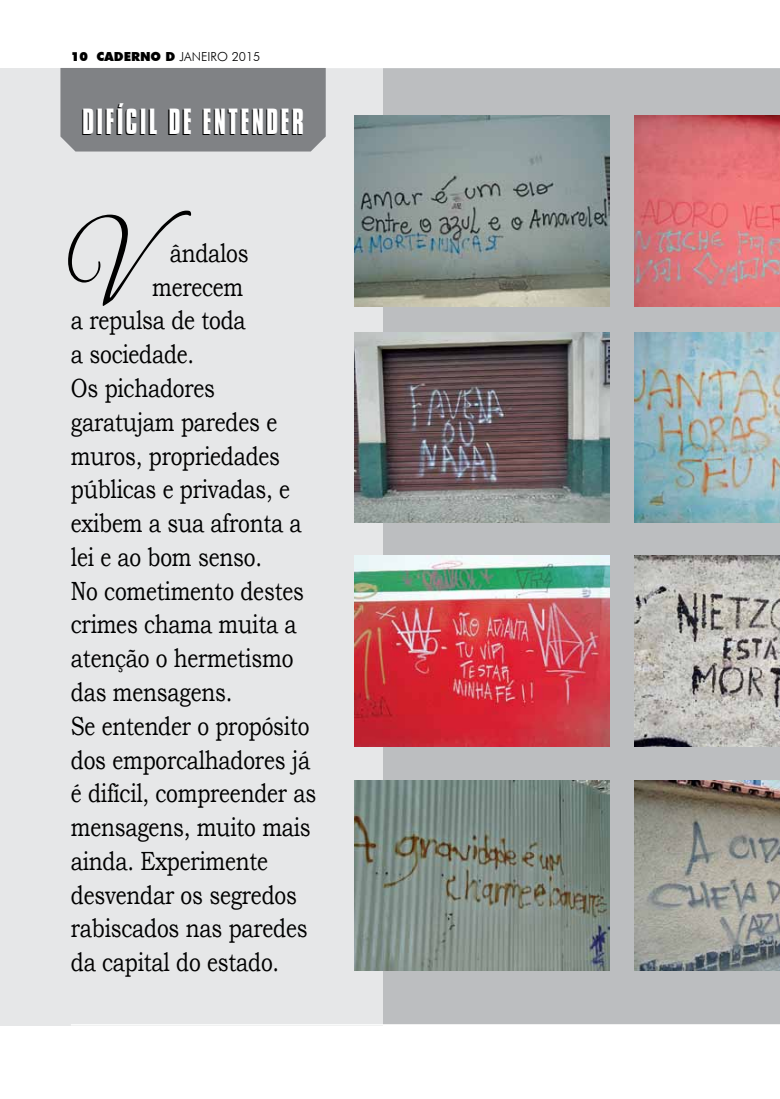
<style>
.page{position:relative;width:780px;height:1099px;background:#fff}
.page>*{position:absolute;margin:0;border:0;box-sizing:border-box;transform-origin:0 0}
.t1{font:125px "Alex Brush";color:#000;scale:.8 1}
.t2{font:700 31.25px "Compacta BT";letter-spacing:.11em;color:#fff;scale:.8 1}
.t3{font:26.25px "Bookman Old Style";letter-spacing:-.01em;color:#000;scale:.8 1}
.t4{font:300 12.5px "Futura BT";color:#000}
.s1{font-weight:900}
</style>
<div class="page">
<div style="left:369px;top:68px;width:411px;height:956px;background:#bcbec0"></div>
<div style="left:0;top:68px;width:383px;height:957px;background:#e6e7e8"></div>
<hr style="left:71px;top:1024px;width:709px;height:1px;background:#fff">
<img style="left:355px;top:332px;width:254px;height:191px">
<img style="left:355px;top:116px;width:254px;height:190px">
<img style="left:355px;top:555px;width:254px;height:191px">
<img style="left:355px;top:780px;width:254px;height:190px">
<img style="left:635px;top:555px;width:145px;height:191px">
<img style="left:635px;top:116px;width:145px;height:190px">
<img style="left:635px;top:780px;width:145px;height:190px">
<img style="left:635px;top:332px;width:145px;height:191px">
<div style="left:60px;top:68px;width:266px;height:83px;background:#808285"></div>
<p class="t4" style="left:71px;top:49px;width:191px"><span class="s1">10 CADERNO D</span> JANEIRO 2015</p>
<p class="t2" style="left:83px;top:102px;width:278px">DIFÍCIL DE ENTENDER</p>
<h1 class="t1" style="left:70px;top:190px;width:88px">V</h1>
<p class="t3" style="left:170px;top:236px;width:100px">ândalos</p>
<p class="t3" style="left:152px;top:270px;width:115px">merecem</p>
<p class="t3" style="left:71px;top:303px;width:220px">a repulsa de toda</p>
<p class="t3" style="left:71px;top:337px;width:156px">a sociedade.</p>
<p class="t3" style="left:71px;top:371px;width:182px">Os pichadores</p>
<p class="t3" style="left:71px;top:405px;width:259px">garatujam paredes e</p>
<p class="t3" style="left:71px;top:438px;width:263px">muros, propriedades</p>
<p class="t3" style="left:71px;top:472px;width:275px">públicas e privadas, e</p>
<p class="t3" style="left:71px;top:506px;width:290px">exibem a sua afronta a</p>
<p class="t3" style="left:71px;top:540px;width:240px">lei e ao bom senso.</p>
<p class="t3" style="left:71px;top:573px;width:293px">No cometimento destes</p>
<p class="t3" style="left:71px;top:607px;width:284px">crimes chama muita a</p>
<p class="t3" style="left:71px;top:641px;width:279px">atenção o hermetismo</p>
<p class="t3" style="left:71px;top:675px;width:203px">das mensagens.</p>
<p class="t3" style="left:71px;top:708px;width:300px">Se entender o propósito</p>
<p class="t3" style="left:71px;top:742px;width:300px">dos emporcalhadores já</p>
<p class="t3" style="left:71px;top:776px;width:308px">é difícil, compreender as</p>
<p class="t3" style="left:71px;top:810px;width:301px">mensagens, muito mais</p>
<p class="t3" style="left:71px;top:843px;width:248px">ainda. Experimente</p>
<p class="t3" style="left:71px;top:877px;width:284px">desvendar os segredos</p>
<p class="t3" style="left:71px;top:911px;width:297px">rabiscados nas paredes</p>
<p class="t3" style="left:71px;top:945px;width:262px">da capital do estado.</p>
</div>
